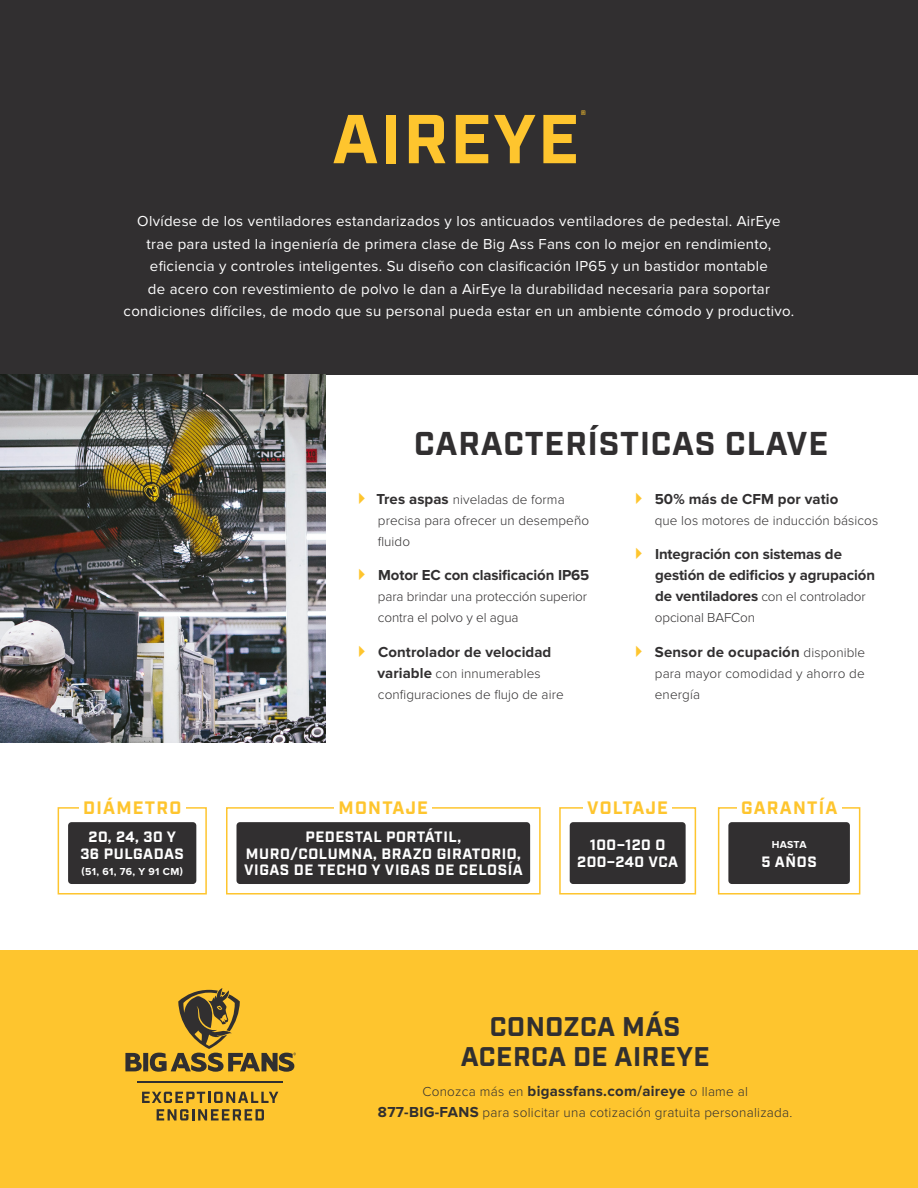
<style>
.page{position:relative;width:918px;height:1188px;background:#fff}
.page>*{position:absolute;margin:0;border:0;box-sizing:border-box;transform-origin:0 0}
.H2_RP{font:700 69px "Industry";letter-spacing:.03em;color:#fec52e}
.H3_RP{font:700 33px "Industry";letter-spacing:.03em;color:#312f30}
.H4_RP{font:700 27px/30px "Industry";letter-spacing:.02em;color:#312f30;text-align:center}
.t1{font:700 18px "Industry";letter-spacing:.07em;color:#fec52e}
.Intro_body_RP{font:15px/22.5px "Proxima Nova";letter-spacing:.02em;color:#fff;text-align:center}
.Cutsheet_Front_body{font:700 15px/21px "Proxima Nova";letter-spacing:-.01em;color:#312f30}
.Key_Feature_Lockup{font:700 15px/16.5px "Industry";letter-spacing:.04em;color:#fff;text-align:center}
.Cutsheet_Front_body-2{font:700 15px "Proxima Nova";letter-spacing:.02em;color:#312f30}
.Cutsheet_Front_body-3{font:700 15px "Proxima Nova";letter-spacing:.01em;color:#312f30}
.Cutsheet_Front_body-4{font:300 13.5px/21px "Proxima Nova";letter-spacing:.005em;color:#312f30}
.H2_RP-2{font:700 12.3px "Industry";color:#fec52e}
.Key_Feature_Lockup_S{font:700 10.5px "Proxima Nova";letter-spacing:.03em;color:#fff}
.s1{font-weight:700;font-size:15px}
.s2{font-weight:300;font-size:13.5px}
</style>
<div class="page">
<div style="left:0;top:0;width:918px;height:375px;background:#312f30"></div>
<div style="left:0;top:949px;width:918px;height:239px;background:#fec52e"></div>
<img style="left:0;top:375px;width:325px;height:368px">
<div style="left:68px;top:822px;width:128px;height:62px;background:#312f30;border-radius:3px"></div>
<div style="left:58px;top:807px;width:149px;height:88px;border:2px solid #fec52e"></div>
<div style="left:79px;top:800px;width:106px;height:14px;background:#fff"></div>
<div style="left:237px;top:822px;width:293px;height:62px;background:#312f30;border-radius:3px"></div>
<div style="left:226px;top:807px;width:315px;height:88px;border:2px solid #fec52e"></div>
<div style="left:335px;top:800px;width:97px;height:14px;background:#fff"></div>
<div style="left:728px;top:822px;width:122px;height:62px;background:#312f30;border-radius:3px"></div>
<div style="left:718px;top:807px;width:142px;height:88px;border:2px solid #fec52e"></div>
<div style="left:737px;top:800px;width:104px;height:14px;background:#fff"></div>
<div style="left:570px;top:822px;width:116px;height:62px;background:#312f30;border-radius:3px"></div>
<div style="left:559px;top:807px;width:137px;height:88px;border:2px solid #fec52e"></div>
<div style="left:583px;top:800px;width:89px;height:14px;background:#fff"></div>
<svg style="left:125px;top:988px;width:171px;height:84px"></svg>
<hr style="left:137px;top:1081px;width:146px;height:1px;background:#312f30">
<svg style="left:142px;top:1092px;width:136px;height:11px"></svg>
<svg style="left:157px;top:1109px;width:107px;height:11px"></svg>
<p class="H2_RP-2" style="left:581px;top:107px;width:7px">®</p>
<p class="H2_RP" style="left:332px;top:98px;width:248px">AIREYE</p>
<p class="Intro_body_RP" style="left:124px;top:210px;width:672px">Olvídese de los ventiladores estandarizados y los anticuados ventiladores de pedestal. AirEye trae para usted la ingeniería de primera clase de Big Ass Fans con lo mejor en rendimiento, eficiencia y controles inteligentes. Su diseño con clasificación IP65 y un bastidor montable<br>de acero con revestimiento de polvo le dan a AirEye la durabilidad necesaria para soportar condiciones difíciles, de modo que su personal pueda estar en un ambiente cómodo y productivo.</p>
<p class="t1" style="left:83px;top:797px;width:100px">DIÁMETRO</p>
<p class="Key_Feature_Lockup" style="left:80px;top:830px;width:105px">20, 24, 30 Y<br>36 PULGADAS</p>
<p class="Key_Feature_Lockup_S" style="left:82px;top:865px;width:103px">(51, 61, 76, Y 91 CM)</p>
<p class="H3_RP" style="left:414px;top:424px;width:416px">CARACTERÍSTICAS CLAVE</p>
<p class="Cutsheet_Front_body-4" style="left:376px;top:489px;width:214px"><span class="s1">Tres aspas</span> niveladas de forma precisa para ofrecer un desempeño fluido</p>
<p class="Cutsheet_Front_body" style="left:378px;top:565px;width:213px">Motor EC con clasificación IP65</p>
<p class="Cutsheet_Front_body-4" style="left:378px;top:586px;width:211px">para brindar una protección superior contra el polvo y el agua</p>
<p class="Cutsheet_Front_body" style="left:378px;top:641px;width:175px">Controlador de velocidad</p>
<p class="Cutsheet_Front_body-4" style="left:377px;top:663px;width:188px"><span class="s1">variable</span> con innumerables configuraciones de flujo de aire</p>
<p class="Cutsheet_Front_body" style="left:655px;top:488px;width:185px">50% más de CFM por vatio</p>
<p class="Cutsheet_Front_body-4" style="left:655px;top:510px;width:225px">que los motores de inducción básicos</p>
<p class="Cutsheet_Front_body" style="left:655px;top:544px;width:221px">Integración con sistemas de gestión de edificios y agrupación</p>
<p class="Cutsheet_Front_body-4" style="left:655px;top:586px;width:212px"><span class="s1">de ventiladores</span> con el controlador opcional BAFCon</p>
<p class="Cutsheet_Front_body-3" style="left:655px;top:643px;width:212px">Sensor de ocupación <span class="s2">disponible</span></p>
<p class="Cutsheet_Front_body-4" style="left:655px;top:663px;width:211px">para mayor comodidad y ahorro de energía</p>
<p class="t1" style="left:339px;top:797px;width:91px">MONTAJE</p>
<p class="Key_Feature_Lockup" style="left:244px;top:829px;width:280px">PEDESTAL PORTÁTIL,<br>MURO/COLUMNA, BRAZO GIRATORIO,<br>VIGAS DE TECHO Y VIGAS DE CELOSÍA</p>
<p class="t1" style="left:587px;top:797px;width:82px">VOLTAJE</p>
<p class="Key_Feature_Lockup" style="left:577px;top:838px;width:103px">100–120 O<br>200–240 VCA</p>
<p class="t1" style="left:741px;top:797px;width:98px">GARANTÍA</p>
<p class="Key_Feature_Lockup_S" style="left:772px;top:838px;width:36px">HASTA</p>
<p class="Key_Feature_Lockup" style="left:761px;top:854px;width:57px">5 AÑOS</p>
<p class="H4_RP" style="left:461px;top:1013px;width:250px">CONOZCA MÁS<br>ACERCA DE AIREYE</p>
<p class="Cutsheet_Front_body-2" style="left:422px;top:1082px;width:327px"><span class="s2">Conozca más en</span> bigassfans.com/aireye <span class="s2">o llame al</span></p>
<p class="Cutsheet_Front_body-4" style="left:378px;top:1102px;width:416px"><span class="s1">877-BIG-FANS</span> para solicitar una cotización gratuita personalizada.</p>
</div>
